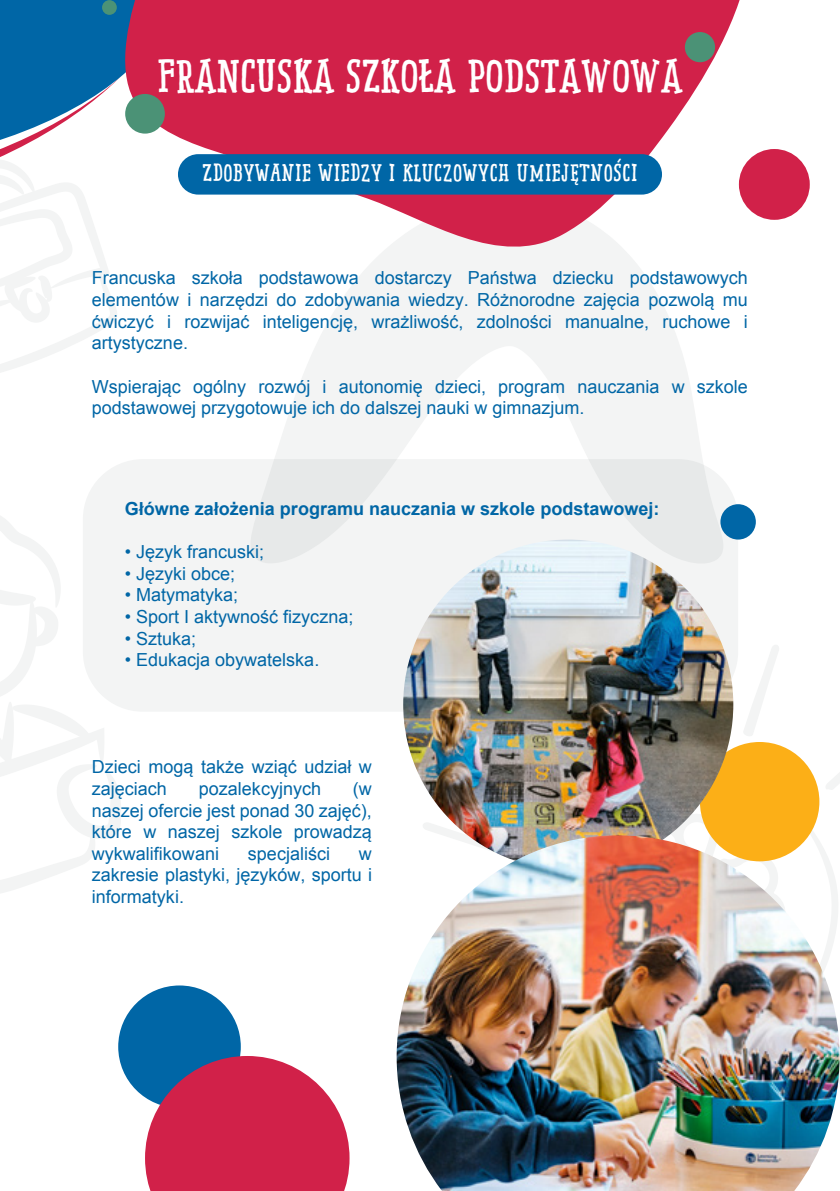
<style>
.page{position:relative;width:840px;height:1191px;background:#fff}
.page>*{position:absolute;margin:0;border:0;box-sizing:border-box;transform-origin:0 0}
.t1{font:46px "Pinto W00 NO 02";letter-spacing:-.025em;color:#fff}
.t2{font:24px "Pinto W00 NO 02";color:#fff}
.t3{font:18px/21.6px "Arial";color:#0066a6;text-align:justify}
.t4{font:700 18px "Arial";color:#0066a6}
</style>
<div class="page">
<svg style="left:423px;top:822px;width:44px;height:13px"></svg>
<svg style="left:826px;top:774px;width:13px;height:16px"></svg>
<svg style="left:744px;top:645px;width:35px;height:91px"></svg>
<svg style="left:275px;top:269px;width:448px;height:211px;fill:#f3f4f4"></svg>
<svg style="left:0;top:516px;width:121px;height:377px"></svg>
<svg style="left:0;top:0;width:117px;height:372px"></svg>
<div style="left:738px;top:149px;width:71px;height:71px;background:#d12149;border-radius:50%"></div>
<svg style="left:91px;top:0;width:659px;height:269px;fill:#d12149"></svg>
<div style="left:684px;top:32px;width:30px;height:30px;background:#4b9276;border-radius:50%"></div>
<div style="left:102px;top:0;width:15px;height:15px;background:#4b9276;border-radius:50%"></div>
<div style="left:125px;top:94px;width:40px;height:40px;background:#4b9276;border-radius:50%"></div>
<div style="left:118px;top:985px;width:123px;height:123px;background:#0066a6;border-radius:50%"></div>
<svg style="left:145px;top:1056px;width:204px;height:135px"></svg>
<div style="left:699px;top:742px;width:119px;height:119px;background:#fcaf17;border-radius:50%"></div>
<div style="left:178px;top:154px;width:483px;height:41px;background:#0066a6;border-radius:20px"></div>
<div style="left:83px;top:459px;width:654px;height:252px;background:#f3f4f4;border-radius:60px"></div>
<img style="left:403px;top:539px;width:330px;height:330px;border-radius:165px">
<img style="left:396px;top:835px;width:443px;height:356px">
<div style="left:720px;top:504px;width:35px;height:35px;background:#0066a6;border-radius:50%"></div>
<h1 class="t1" style="left:156px;top:49px;width:528px">FRANCUSKA SZKOŁA PODSTAWOWA</h1>
<h2 class="t2" style="left:202px;top:159px;width:437px">ZDOBYWANIE WIEDZY I KLUCZOWYCH UMIEJĘTNOŚCI</h2>
<p class="t3" style="left:92px;top:267px;width:657px">Francuska szkoła podstawowa dostarczy Państwa dziecku podstawowych elementów i narzędzi do zdobywania wiedzy. Różnorodne zajęcia pozwolą mu ćwiczyć i rozwijać inteligencję, wrażliwość, zdolności manualne, ruchowe i artystyczne.</p>
<p class="t3" style="left:92px;top:375px;width:657px">Wspierając ogólny rozwój i autonomię dzieci, program nauczania w szkole podstawowej przygotowuje ich do dalszej nauki w gimnazjum.</p>
<p class="t4" style="left:125px;top:497px;width:536px">Główne założenia programu nauczania w szkole podstawowej:</p>
<p class="t3" style="left:125px;top:541px;width:141px">• Język francuski;</p>
<p class="t3" style="left:125px;top:563px;width:112px">• Języki obce;</p>
<p class="t3" style="left:125px;top:584px;width:115px">• Matymatyka;</p>
<p class="t3" style="left:125px;top:606px;width:230px">• Sport I aktywność fizyczna;</p>
<p class="t3" style="left:125px;top:627px;width:73px">• Sztuka;</p>
<p class="t3" style="left:125px;top:649px;width:196px">• Edukacja obywatelska.</p>
<p class="t3" style="left:92px;top:756px;width:281px">Dzieci mogą także wziąć udział w zajęciach</p>
<p class="t3" style="left:92px;top:778px;width:281px;text-indent:261px">(w naszej ofercie jest ponad 30 zajęć), które w naszej szkole prowadzą wykwalifikowani</p>
<p class="t3" style="left:199px;top:778px;width:124px">pozalekcyjnych</p>
<p class="t3" style="left:248px;top:843px;width:84px">specjaliści</p>
<p class="t3" style="left:92px;top:843px;width:281px;text-indent:267px">w zakresie plastyki, języków, sportu i informatyki.</p>
</div>
